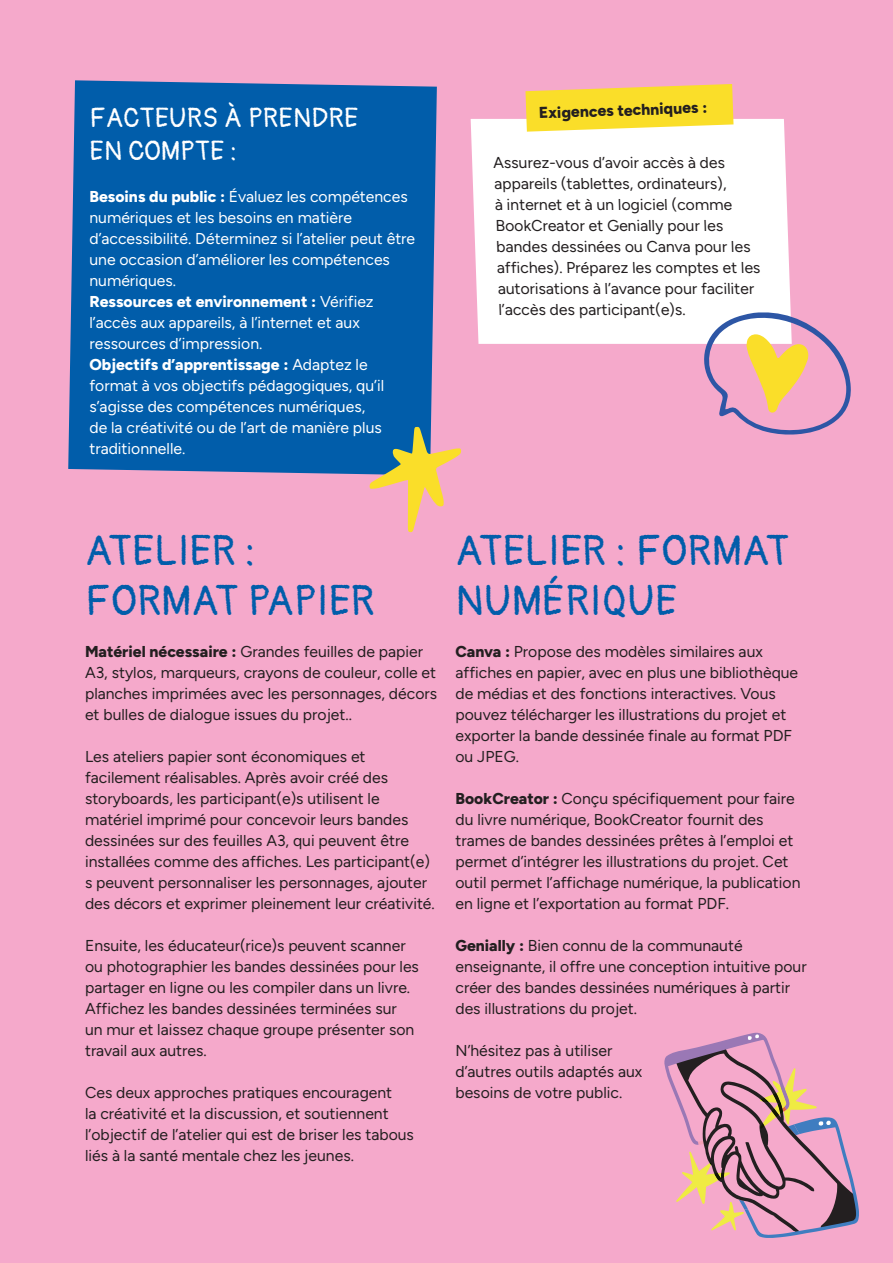
<style>
.page{position:relative;width:893px;height:1263px;background:#f5a9cb}
.page>*{position:absolute;margin:0;border:0;box-sizing:border-box;transform-origin:0 0}
.Titre_1{font:42px/50.4px "Pangolin";color:#015daa}
.Titre_2{font:27px/32.4px "Pangolin";color:#fff}
.t1{font:300 15.75px/21px "Figtree";color:#231f20}
.t2{font:300 15.75px/21px "Figtree";color:#fff}
</style>
<div class="page">
<div style="left:68px;top:80px;width:369px;height:395px;background:#015daa"></div>
<svg style="left:369px;top:427px;width:92px;height:105px"></svg>
<svg style="left:664px;top:1033px;width:195px;height:205px"></svg>
<div style="left:471px;top:119px;width:320px;height:225px;background:#fff"></div>
<svg style="left:525px;top:84px;width:208px;height:48px;background:#f9dc47"></svg>
<svg style="left:699px;top:310px;width:152px;height:125px"></svg>
<p class="Titre_2" style="left:89px;top:97px;width:270px">FACTEURS À PRENDRE<br>EN COMPTE :</p>
<p class="t2" style="left:89px;top:186px;width:327px">Besoins du public : Évaluez les compétences numériques et les besoins en matière d’accessibilité. Déterminez si l’atelier peut être une occasion d’améliorer les compétences numériques.</p>
<p class="t2" style="left:89px;top:291px;width:286px">Ressources et environnement : Vérifiez l’accès aux appareils, à l’internet et aux ressources d’impression.</p>
<p class="t2" style="left:89px;top:354px;width:296px">Objectifs d’apprentissage : Adaptez le format à vos objectifs pédagogiques, qu’il s’agisse des compétences numériques, de la créativité ou de l’art de manière plus traditionnelle.</p>
<p class="t1" style="left:539px;top:103px;width:170px;rotate:-2deg">Exigences techniques :</p>
<p class="t1" style="left:494px;top:152px;width:269px">Assurez-vous d’avoir accès à des appareils (tablettes, ordinateurs),<br>à internet et à un logiciel (comme BookCreator et Genially pour les bandes dessinées ou Canva pour les affiches). Préparez les comptes et les autorisations à l’avance pour faciliter l’accès des participant(e)s.</p>
<p class="Titre_1" style="left:85px;top:518px;width:173px">ATELIER :</p>
<p class="Titre_1" style="left:85px;top:569px;width:291px">FORMAT PAPIER</p>
<p class="t1" style="left:85px;top:641px;width:354px">Matériel nécessaire : Grandes feuilles de papier A3, stylos, marqueurs, crayons de couleur, colle et planches imprimées avec les personnages, décors et bulles de dialogue issues du projet..</p>
<p class="t1" style="left:85px;top:746px;width:351px">Les ateliers papier sont économiques et facilement réalisables. Après avoir créé des storyboards, les participant(e)s utilisent le matériel imprimé pour concevoir leurs bandes dessinées sur des feuilles A3, qui peuvent être installées comme des affiches. Les participant(e) s peuvent personnaliser les personnages, ajouter des décors et exprimer pleinement leur créativité.</p>
<p class="t1" style="left:85px;top:935px;width:335px">Ensuite, les éducateur(rice)s peuvent scanner ou photographier les bandes dessinées pour les partager en ligne ou les compiler dans un livre.<br>Affichez les bandes dessinées terminées sur<br>un mur et laissez chaque groupe présenter son travail aux autres.</p>
<p class="t1" style="left:85px;top:1082px;width:330px">Ces deux approches pratiques encouragent<br>la créativité et la discussion, et soutiennent l’objectif de l’atelier qui est de briser les tabous liés à la santé mentale chez les jeunes.</p>
<p class="Titre_1" style="left:455px;top:518px;width:335px">ATELIER : FORMAT<br>NUMÉRIQUE</p>
<p class="t1" style="left:455px;top:641px;width:344px">Canva : Propose des modèles similaires aux affiches en papier, avec en plus une bibliothèque de médias et des fonctions interactives. Vous pouvez télécharger les illustrations du projet et exporter la bande dessinée finale au format PDF ou JPEG.</p>
<p class="t1" style="left:455px;top:788px;width:346px">BookCreator : Conçu spécifiquement pour faire du livre numérique, BookCreator fournit des trames de bandes dessinées prêtes à l’emploi et permet d’intégrer les illustrations du projet. Cet outil permet l’affichage numérique, la publication en ligne et l’exportation au format PDF.</p>
<p class="t1" style="left:455px;top:935px;width:353px">Genially : Bien connu de la communauté enseignante, il offre une conception intuitive pour créer des bandes dessinées numériques à partir des illustrations du projet.</p>
<p class="t1" style="left:455px;top:1040px;width:188px">N’hésitez pas à utiliser d’autres outils adaptés aux besoins de votre public.</p>
</div>
